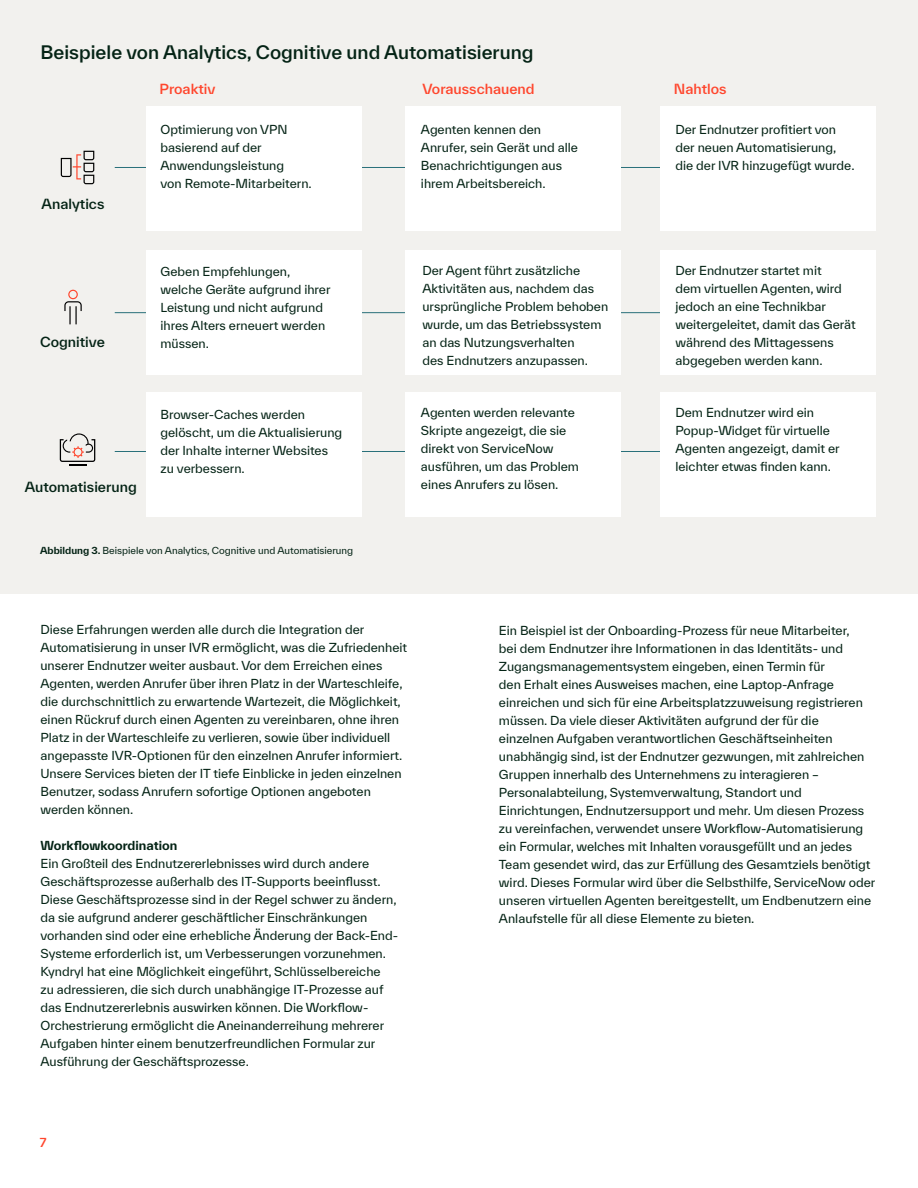
<style>
.page{position:relative;width:918px;height:1188px;background:#fff}
.page>*{position:absolute;margin:0;border:0;box-sizing:border-box;transform-origin:0 0}
.t1{font:500 18px "TWK Everett";color:#042315}
.t2{font:500 13.5px "TWK Everett";color:#042315}
.t3{font:500 13.5px "TWK Everett";color:#ff462d}
.t4{font:12px/18px "TWK Everett";color:#042315}
.t5{font:700 12px "TWK Everett";color:#042315}
.t6{font:500 12px "TWK Everett";color:#ff462d}
.t7{font:9.3px "TWK Everett";color:#042315}
.s1{font-weight:700}
</style>
<div class="page">
<div style="left:0;top:0;width:918px;height:593px;background:#f2f1ee"></div>
<hr style="left:115px;top:167px;width:670px;height:1px;background:#29707a">
<hr style="left:115px;top:312px;width:670px;height:1px;background:#29707a">
<hr style="left:115px;top:451px;width:670px;height:1px;background:#29707a">
<div style="left:147px;top:106px;width:215px;height:125px;background:#fff"></div>
<div style="left:405px;top:106px;width:216px;height:125px;background:#fff"></div>
<div style="left:660px;top:106px;width:216px;height:125px;background:#fff"></div>
<div style="left:147px;top:250px;width:215px;height:125px;background:#fff"></div>
<div style="left:405px;top:250px;width:216px;height:125px;background:#fff"></div>
<div style="left:660px;top:250px;width:216px;height:125px;background:#fff"></div>
<div style="left:147px;top:392px;width:215px;height:125px;background:#fff"></div>
<div style="left:405px;top:392px;width:216px;height:125px;background:#fff"></div>
<div style="left:660px;top:392px;width:216px;height:125px;background:#fff"></div>
<svg style="left:60px;top:433px;width:35px;height:33px"></svg>
<svg style="left:61px;top:151px;width:33px;height:33px"></svg>
<svg style="left:64px;top:290px;width:18px;height:34px"></svg>
<h1 class="t1" style="left:40px;top:39px;width:494px">Beispiele von Analytics, Cognitive und Automatisierung</h1>
<p class="t3" style="left:160px;top:80px;width:57px">Proaktiv</p>
<p class="t3" style="left:422px;top:80px;width:114px">Vorausschauend</p>
<p class="t3" style="left:674px;top:80px;width:54px">Nahtlos</p>
<p class="t2" style="left:42px;top:195px;width:64px">Analytics</p>
<p class="t2" style="left:40px;top:332px;width:66px">Cognitive</p>
<p class="t2" style="left:25px;top:478px;width:113px">Automatisierung</p>
<p class="t4" style="left:160px;top:120px;width:153px">Optimierung von VPN basierend auf der<br>Anwendungsleistung<br>von Remote-Mitarbeitern.</p>
<p class="t4" style="left:421px;top:120px;width:159px">Agenten kennen den<br>Anrufer, sein Gerät und alle<br>Benachrichtigungen aus ihrem Arbeitsbereich.</p>
<p class="t4" style="left:675px;top:120px;width:181px">Der Endnutzer profitiert von der neuen Automatisierung, die der IVR hinzugefügt wurde.</p>
<p class="t4" style="left:160px;top:262px;width:172px">Geben Empfehlungen, welche Geräte aufgrund ihrer<br>Leistung und nicht aufgrund ihres Alters erneuert werden müssen.</p>
<p class="t4" style="left:422px;top:261px;width:187px">Der Agent führt zusätzliche<br>Aktivitäten aus, nachdem das ursprüngliche Problem behoben wurde, um das Betriebssystem an das Nutzungsverhalten<br>des Endnutzers anzupassen.</p>
<p class="t4" style="left:675px;top:261px;width:182px">Der Endnutzer startet mit<br>dem virtuellen Agenten, wird jedoch an eine Technikbar weitergeleitet, damit das Gerät während des Mittagessens abgegeben werden kann.</p>
<p class="t4" style="left:160px;top:405px;width:183px">Browser-Caches werden gelöscht, um die Aktualisierung der Inhalte interner Websites zu verbessern.</p>
<p class="t4" style="left:421px;top:403px;width:159px">Agenten werden relevante<br>Skripte angezeigt, die sie direkt von ServiceNow ausführen, um das Problem eines Anrufers zu lösen.</p>
<p class="t4" style="left:675px;top:403px;width:166px">Dem Endnutzer wird ein<br>Popup-Widget für virtuelle<br>Agenten angezeigt, damit er leichter etwas finden kann.</p>
<p class="t7" style="left:40px;top:544px;width:315px"><span class="s1">Abbildung 3.</span> Beispiele von Analytics, Cognitive und Automatisierung</p>
<p class="t4" style="left:40px;top:621px;width:368px">Diese Erfahrungen werden alle durch die Integration der Automatisierung in unser IVR ermöglicht, was die Zufriedenheit unserer Endnutzer weiter ausbaut. Vor dem Erreichen eines Agenten, werden Anrufer über ihren Platz in der Warteschleife, die durchschnittlich zu erwartende Wartezeit, die Möglichkeit, einen Rückruf durch einen Agenten zu vereinbaren, ohne ihren Platz in der Warteschleife zu verlieren, sowie über individuell angepasste IVR-Optionen für den einzelnen Anrufer informiert.<br>Unsere Services bieten der IT tiefe Einblicke in jeden einzelnen Benutzer, sodass Anrufern sofortige Optionen angeboten werden können.</p>
<p class="t5" style="left:40px;top:837px;width:138px">Workflowkoordination</p>
<p class="t4" style="left:40px;top:855px;width:359px">Ein Großteil des Endnutzererlebnisses wird durch andere Geschäftsprozesse außerhalb des IT-Supports beeinflusst.<br>Diese Geschäftsprozesse sind in der Regel schwer zu ändern, da sie aufgrund anderer geschäftlicher Einschränkungen vorhanden sind oder eine erhebliche Änderung der Back-End-Systeme erforderlich ist, um Verbesserungen vorzunehmen.<br>Kyndryl hat eine Möglichkeit eingeführt, Schlüsselbereiche<br>zu adressieren, die sich durch unabhängige IT-Prozesse auf das Endnutzererlebnis auswirken können. Die Workflow-Orchestrierung ermöglicht die Aneinanderreihung mehrerer Aufgaben hinter einem benutzerfreundlichen Formular zur Ausführung der Geschäftsprozesse.</p>
<p class="t6" style="left:40px;top:1134px;width:8px">7</p>
<p class="t4" style="left:499px;top:621px;width:378px">Ein Beispiel ist der Onboarding-Prozess für neue Mitarbeiter,<br>bei dem Endnutzer ihre Informationen in das Identitäts- und Zugangsmanagementsystem eingeben, einen Termin für<br>den Erhalt eines Ausweises machen, eine Laptop-Anfrage einreichen und sich für eine Arbeitsplatzzuweisung registrieren müssen. Da viele dieser Aktivitäten aufgrund der für die einzelnen Aufgaben verantwortlichen Geschäftseinheiten unabhängig sind, ist der Endnutzer gezwungen, mit zahlreichen Gruppen innerhalb des Unternehmens zu interagieren – Personalabteilung, Systemverwaltung, Standort und Einrichtungen, Endnutzersupport und mehr. Um diesen Prozess zu vereinfachen, verwendet unsere Workflow-Automatisierung ein Formular, welches mit Inhalten vorausgefüllt und an jedes Team gesendet wird, das zur Erfüllung des Gesamtziels benötigt wird. Dieses Formular wird über die Selbsthilfe, ServiceNow oder unseren virtuellen Agenten bereitgestellt, um Endbenutzern eine Anlaufstelle für all diese Elemente zu bieten.</p>
</div>
